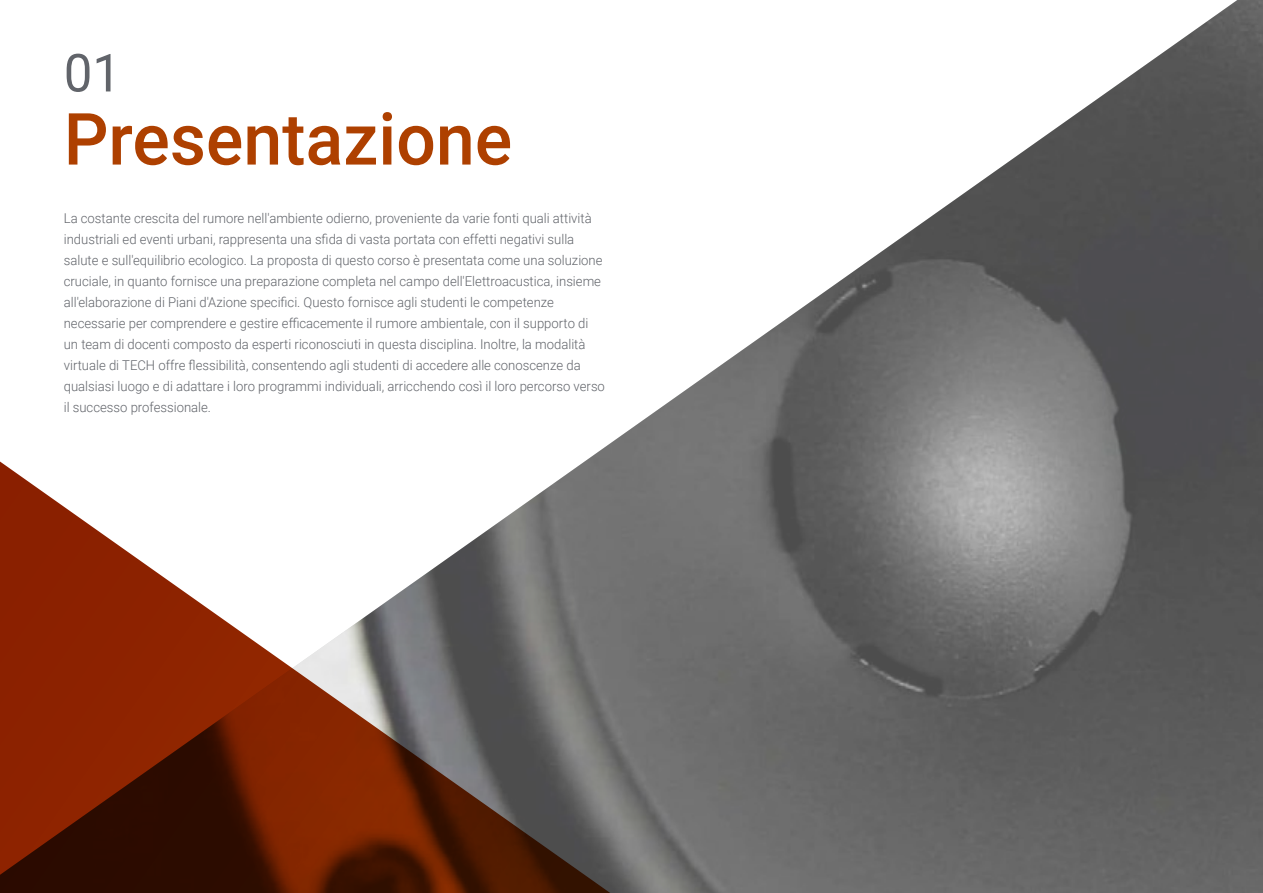
<style>
.page{position:relative;width:1263px;height:893px;background:#fff}
.page>*{position:absolute;margin:0;border:0;box-sizing:border-box;transform-origin:0 0}
.t1{font:500 72px "Roboto";color:#ae4000}
.t2{font:52.5px "Roboto";color:#61646a}
.t3{font:300 13.5px/21px "Roboto";color:#61646a}
</style>
<div class="page">
<img style="left:606px;top:0;width:657px;height:893px">
<svg style="left:0;top:446px;width:640px;height:447px"></svg>
<h2 class="t2" style="left:64px;top:36px;width:59px">01</h2>
<h1 class="t1" style="left:64px;top:89px;width:450px">Presentazione</h1>
<p class="t3" style="left:64px;top:207px;width:543px">La costante crescita del rumore nell'ambiente odierno, proveniente da varie fonti quali attività industriali ed eventi urbani, rappresenta una sfida di vasta portata con effetti negativi sulla salute e sull'equilibrio ecologico. La proposta di questo corso è presentata come una soluzione cruciale, in quanto fornisce una preparazione completa nel campo dell'Elettroacustica, insieme all'elaborazione di Piani d'Azione specifici. Questo fornisce agli studenti le competenze necessarie per comprendere e gestire efficacemente il rumore ambientale, con il supporto di un team di docenti composto da esperti riconosciuti in questa disciplina. Inoltre, la modalità virtuale di TECH offre flessibilità, consentendo agli studenti di accedere alle conoscenze da qualsiasi luogo e di adattare i loro programmi individuali, arricchendo così il loro percorso verso il successo professionale.</p>
</div>
